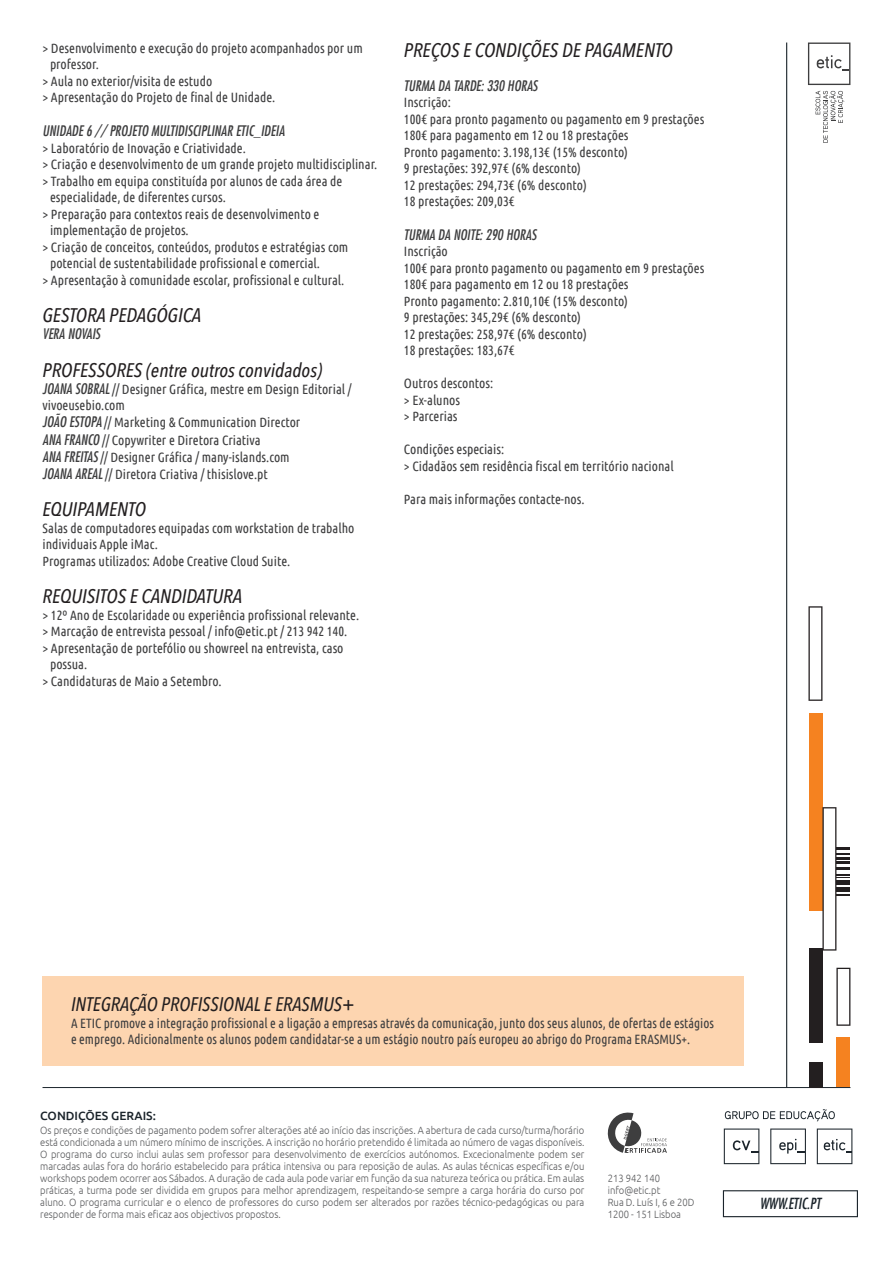
<style>
.page{position:relative;width:893px;height:1263px;background:#fff}
.page>*{position:absolute;margin:0;border:0;box-sizing:border-box;transform-origin:0 0}
.t1{font:italic 500 condensed 19.5px "Avenir Next LT Pro";color:#231f20}
.t2{font:italic condensed 15px "Futura LT";color:#1b242b}
.t3{font:italic condensed 14.25px "Futura LT";color:#3e3e3f}
.t4{font:13.5px/16.5px "Ubuntu Condensed";color:#3e3e3f}
.t5{font:500 12px "Ubuntu";color:#1b242b}
.t6{font:300 10.5px/12px "Ubuntu";color:#57585a;text-align:justify;scale:.9 1}
.s1{font-family:"Futura LT";font-style:italic;font-stretch:condensed;font-size:14.25px}
</style>
<div class="page">
<hr style="left:43px;top:1087px;width:807px;height:1px;background:#1b242b">
<svg style="left:723px;top:1190px;width:135px;height:27px"></svg>
<svg style="left:607px;top:1112px;width:60px;height:41px"></svg>
<svg style="left:770px;top:1128px;width:36px;height:36px"></svg>
<svg style="left:724px;top:1128px;width:35px;height:36px"></svg>
<svg style="left:817px;top:1128px;width:35px;height:36px"></svg>
<svg style="left:725px;top:1109px;width:110px;height:12px"></svg>
<svg style="left:815px;top:91px;width:29px;height:52px"></svg>
<svg style="left:808px;top:43px;width:42px;height:42px"></svg>
<hr style="left:786px;top:43px;width:1px;height:1044px;background:#1b242b">
<div style="left:808px;top:948px;width:14px;height:94px;background:#231f20"></div>
<div style="left:808px;top:713px;width:14px;height:198px;background:#f58220"></div>
<svg style="left:808px;top:606px;width:14px;height:95px"></svg>
<div style="left:808px;top:1062px;width:14px;height:25px;background:#231f20"></div>
<svg style="left:822px;top:807px;width:28px;height:143px"></svg>
<svg style="left:836px;top:968px;width:14px;height:58px"></svg>
<div style="left:836px;top:1038px;width:14px;height:49px;background:#f58220"></div>
<div style="left:43px;top:976px;width:701px;height:90px;background:#fdd5b0"></div>
<p class="t4" style="left:43px;top:39px;width:322px">&gt; Desenvolvimento e execução do projeto acompanhados por um</p>
<p class="t4" style="left:50px;top:56px;width:50px">professor.</p>
<p class="t4" style="left:43px;top:72px;width:171px">&gt; Aula no exterior/visita de estudo</p>
<p class="t4" style="left:43px;top:89px;width:234px">&gt; Apresentação do Projeto de final de Unidade.</p>
<p class="t3" style="left:43px;top:122px;width:244px">UNIDADE 6 // PROJETO MULTIDISCIPLINAR ETIC_IDEIA</p>
<p class="t4" style="left:43px;top:139px;width:205px">&gt; Laboratório de Inovação e Criatividade.</p>
<p class="t4" style="left:43px;top:156px;width:336px">&gt; Criação e desenvolvimento de um grande projeto multidisciplinar.</p>
<p class="t4" style="left:43px;top:172px;width:301px">&gt; Trabalho em equipa constituída por alunos de cada área de</p>
<p class="t4" style="left:50px;top:189px;width:177px">especialidade, de diferentes cursos.</p>
<p class="t4" style="left:43px;top:205px;width:278px">&gt; Preparação para contextos reais de desenvolvimento e</p>
<p class="t4" style="left:50px;top:222px;width:140px">implementação de projetos.</p>
<p class="t4" style="left:43px;top:238px;width:307px">&gt; Criação de conceitos, conteúdos, produtos e estratégias com</p>
<p class="t4" style="left:50px;top:255px;width:271px">potencial de sustentabilidade profissional e comercial.</p>
<p class="t4" style="left:43px;top:271px;width:303px">&gt; Apresentação à comunidade escolar, profissional e cultural.</p>
<h1 class="t1" style="left:43px;top:303px;width:160px">GESTORA PEDAGÓGICA</h1>
<p class="t3" style="left:43px;top:325px;width:59px">VERA NOVAIS</p>
<h1 class="t1" style="left:43px;top:358px;width:281px">PROFESSORES (entre outros convidados)</h1>
<p class="t4" style="left:43px;top:380px;width:310px;line-height:17px"><span class="s1">JOANA SOBRAL</span> // Designer Gráfica, mestre em Design Editorial / vivoeusebio.com<br><span class="s1">JOÃO ESTOPA</span> // Marketing &amp; Communication Director<br><span class="s1">ANA FRANCO</span> // Copywriter e Diretora Criativa<br><span class="s1">ANA FREITAS</span> // Designer Gráfica / many-islands.com<br><span class="s1">JOANA AREAL</span> // Diretora Criativa / thisislove.pt</p>
<h1 class="t1" style="left:43px;top:498px;width:105px">EQUIPAMENTO</h1>
<p class="t4" style="left:43px;top:519px;width:313px">Salas de computadores equipadas com workstation de trabalho individuais Apple iMac.<br>Programas utilizados: Adobe Creative Cloud Suite.</p>
<h1 class="t1" style="left:43px;top:585px;width:201px">REQUISITOS E CANDIDATURA</h1>
<p class="t4" style="left:43px;top:606px;width:318px">&gt; 12º Ano de Escolaridade ou experiência profissional relevante.</p>
<p class="t4" style="left:43px;top:623px;width:306px">&gt; Marcação de entrevista pessoal / info@etic.pt / 213 942 140.</p>
<p class="t4" style="left:43px;top:639px;width:302px">&gt; Apresentação de portefólio ou showreel na entrevista, caso</p>
<p class="t4" style="left:50px;top:656px;width:39px">possua.</p>
<p class="t4" style="left:43px;top:672px;width:181px">&gt; Candidaturas de Maio a Setembro.</p>
<h1 class="t1" style="left:404px;top:39px;width:270px">PREÇOS E CONDIÇÕES DE PAGAMENTO</h1>
<p class="t3" style="left:404px;top:77px;width:135px">TURMA DA TARDE: 330 HORAS</p>
<p class="t4" style="left:404px;top:94px;width:302px">Inscrição:<br>100€ para pronto pagamento ou pagamento em 9 prestações 180€ para pagamento em 12 ou 18 prestações<br>Pronto pagamento: 3.198,13€ (15% desconto)<br>9 prestações: 392,97€ (6% desconto)<br>12 prestações: 294,73€ (6% desconto)<br>18 prestações: 209,03€</p>
<p class="t3" style="left:404px;top:226px;width:134px">TURMA DA NOITE: 290 HORAS</p>
<p class="t4" style="left:404px;top:243px;width:302px">Inscrição<br>100€ para pronto pagamento ou pagamento em 9 prestações 180€ para pagamento em 12 ou 18 prestações<br>Pronto pagamento: 2.810,10€ (15% desconto)<br>9 prestações: 345,29€ (6% desconto)<br>12 prestações: 258,97€ (6% desconto)<br>18 prestações: 183,67€</p>
<p class="t4" style="left:404px;top:375px;width:91px">Outros descontos: &gt; Ex-alunos<br>&gt; Parcerias</p>
<p class="t4" style="left:404px;top:441px;width:271px">Condições especiais:<br>&gt; Cidadãos sem residência fiscal em território nacional</p>
<p class="t4" style="left:404px;top:490px;width:182px">Para mais informações contacte-nos.</p>
<h1 class="t1" style="left:71px;top:992px;width:285px">INTEGRAÇÃO PROFISSIONAL E ERASMUS+</h1>
<p class="t4" style="left:71px;top:1014px;width:644px">A ETIC promove a integração profissional e a ligação a empresas através da comunicação, junto dos seus alunos, de ofertas de estágios e emprego. Adicionalmente os alunos podem candidatar-se a um estágio noutro país europeu ao abrigo do Programa ERASMUS+.</p>
<p class="t5" style="left:40px;top:1108px;width:117px">CONDIÇÕES GERAIS:</p>
<p class="t6" style="left:40px;top:1123px;width:606px">Os preços e condições de pagamento podem sofrer alterações até ao início das inscrições. A abertura de cada curso/turma/horário está condicionada a um número mínimo de inscrições. A inscrição no horário pretendido é limitada ao número de vagas disponíveis.<br>O programa do curso inclui aulas sem professor para desenvolvimento de exercícios autónomos. Excecionalmente podem ser marcadas aulas fora do horário estabelecido para prática intensiva ou para reposição de aulas. As aulas técnicas específicas e/ou workshops podem ocorrer aos Sábados. A duração de cada aula pode variar em função da sua natureza teórica ou prática. Em aulas práticas, a turma pode ser dividida em grupos para melhor aprendizagem, respeitando-se sempre a carga horária do curso por aluno. O programa curricular e o elenco de professores do curso podem ser alterados por razões técnico-pedagógicas ou para responder de forma mais eficaz aos objectivos propostos.</p>
<p class="t6" style="left:608px;top:1172px;width:98px;text-align:left">213 942 140 info@etic.pt<br>Rua D. Luís I, 6 e 20D<br>1200 - 151 Lisboa</p>
<p class="t2" style="left:760px;top:1195px;width:62px">WWW.ETIC.PT</p>
</div>
